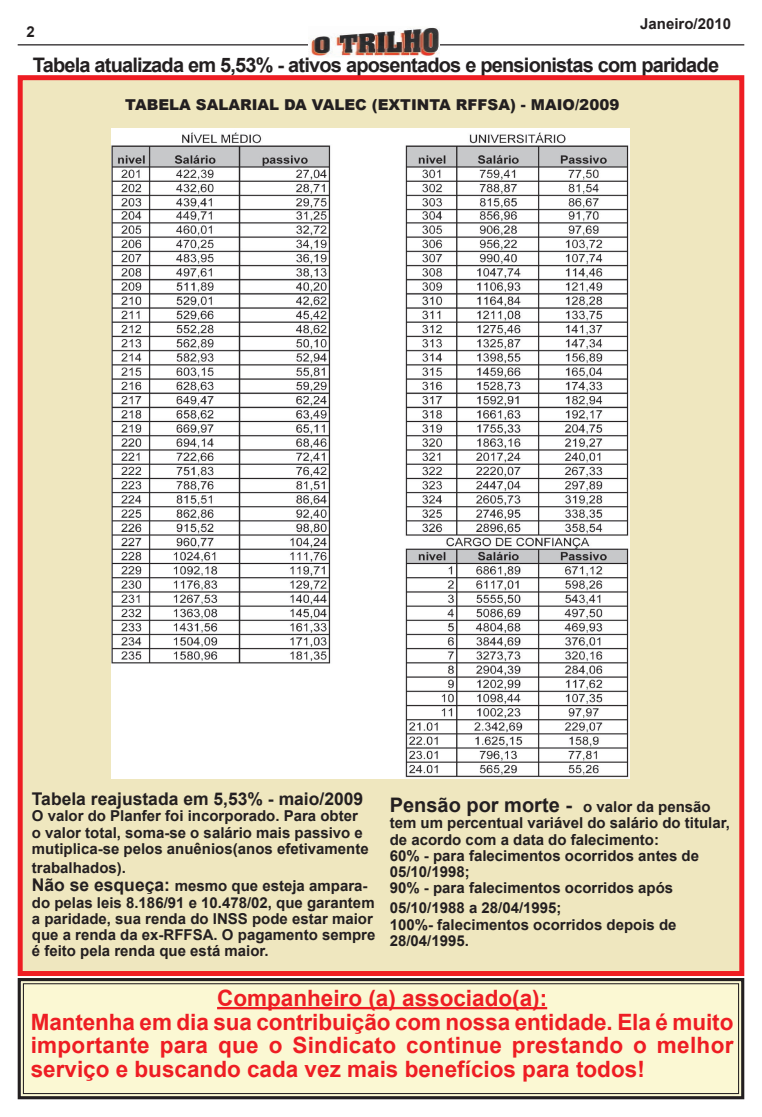
<style>
.page{position:relative;width:762px;height:1117px;background:#fff}
.page>*{position:absolute;margin:0;border:0;box-sizing:border-box;transform-origin:0 0}
.t1{font:700 22.5px/23.8px "Arial";color:#ee1d23}
.t2{font:700 20px "Arial";letter-spacing:-.04em;color:#231f20}
.t3{font:700 20px "Arial";color:#231f20}
.t4{font:700 17.5px "Arial";color:#231f20}
.t5{font:700 15px/16.2px "Arial";color:#231f20}
.t6{font:900 15px "Arial";color:#231f20}
.s1{font-size:17.5px}
.s2{font-size:15px}
</style>
<div class="page">
<hr style="left:18px;top:44px;width:726px;height:1px;background:#231f20">
<img style="left:309px;top:27px;width:130px;height:30px">
<svg style="left:17px;top:978px;width:728px;height:122px;background:#ebe7c6"></svg>
<div style="left:23px;top:982px;width:716px;height:111px;border:1px solid #231f20"></div>
<hr style="left:217px;top:1006px;width:330px;height:3px;background:#ee1d23">
<div style="left:18px;top:75px;width:726px;height:900px;background:#efe7bf;border:5px solid #ee1d23"></div>
<img style="left:112px;top:129px;width:517px;height:649px">
<p class="t5" style="left:27px;top:25px;width:10px">2</p>
<p class="t5" style="left:640px;top:16px;width:92px">Janeiro/2010</p>
<h2 class="t2" style="left:33px;top:52px;width:688px">Tabela atualizada em 5,53% - ativos aposentados e pensionistas com paridade</h2>
<p class="t6" style="left:125px;top:94px;width:496px">TABELA SALARIAL DA VALEC (EXTINTA RFFSA) - MAIO/2009</p>
<p class="t4" style="left:32px;top:787px;width:333px">Tabela reajustada em 5,53% - maio/2009</p>
<p class="t5" style="left:32px;top:808px;width:338px">O valor do Planfer foi incorporado. Para obter o valor total, soma-se o salário mais passivo e mutiplica-se pelos anuênios(anos efetivamente</p>
<p class="t5" style="left:32px;top:858px;width:337px;line-height:18.8px">trabalhados).<br><span class="s1">Não se esqueça:</span> mesmo que esteja ampara-</p>
<p class="t5" style="left:32px;top:894px;width:345px">do pelas leis 8.186/91 e 10.478/02, que garantem a paridade, sua renda do INSS pode estar maior que a renda da ex-RFFSA. O pagamento sempre é feito pela renda que está maior.</p>
<h2 class="t3" style="left:390px;top:791px;width:322px">Pensão por morte - <span class="s2">o valor da pensão</span></h2>
<p class="t5" style="left:390px;top:815px;width:342px">tem um percentual variável do salário do titular, de acordo com a data do falecimento:<br>60% - para falecimentos ocorridos antes de 05/10/1998;<br>90% - para falecimentos ocorridos após</p>
<p class="t5" style="left:390px;top:900px;width:288px">05/10/1988 a 28/04/1995;<br>100%- falecimentos ocorridos depois de<br>28/04/1995.</p>
<h1 class="t1" style="left:31px;top:986px;width:704px;text-indent:186px">Companheiro (a) associado(a):<br>Mantenha em dia sua contribuição com nossa entidade. Ela é muito importante para que o Sindicato continue prestando o melhor serviço e buscando cada vez mais benefícios para todos!</h1>
</div>
